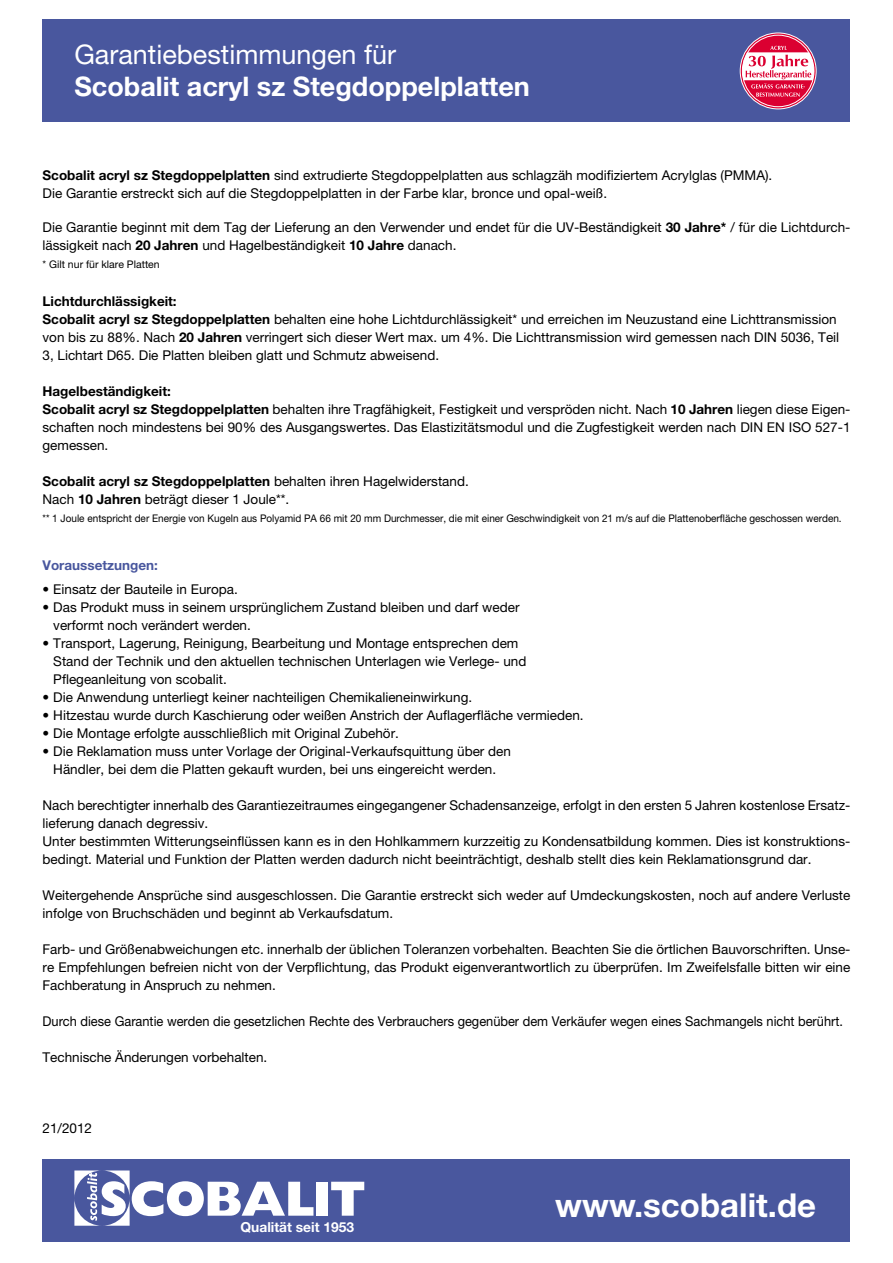
<style>
.page{position:relative;width:893px;height:1263px;background:#fff}
.page>*{position:absolute;margin:0;border:0;box-sizing:border-box;transform-origin:0 0}
.t1{font:700 33px "Helvetica Neue";color:#fff}
.t2{font:700 27px "Helvetica Neue";color:#fff}
.t3{font:27px "Helvetica Neue";color:#fff}
.t4{font:700 13.8px "Helvetica Neue";color:#fff}
.t5{font:13.65px "Helvetica Neue";color:#000}
.t6{font:13.5px/18px "Helvetica Neue";color:#000}
.t7{font:13.5px "Helvetica Neue";color:#000;scale:.95 1}
.t8{font:700 13.5px "Helvetica Neue";color:#49579e}
.t9{font:10.5px "Helvetica Neue";color:#000;scale:.95 1}
.t10{font:10.5px "Helvetica Neue";color:#000}
.s1{font-weight:700}
</style>
<div class="page">
<div style="left:43px;top:1159px;width:807px;height:83px;background:#49579e"></div>
<div style="left:43px;top:20px;width:807px;height:102px;background:#49579e"></div>
<svg style="left:74px;top:1170px;width:239px;height:56px"></svg>
<div style="left:316px;top:1182px;width:12px;height:34px;background:#fff"></div>
<svg style="left:331px;top:1182px;width:33px;height:34px"></svg>
<svg style="left:740px;top:33px;width:76px;height:76px"></svg>
<svg style="left:739px;top:46px;width:78px;height:51px"></svg>
<h2 class="t3" style="left:74px;top:38px;width:323px">Garantiebestimmungen für</h2>
<h2 class="t2" style="left:74px;top:70px;width:457px">Scobalit acryl sz Stegdoppelplatten</h2>
<p class="t6" style="left:43px;top:166px;width:731px"><span class="s1">Scobalit acryl sz Stegdoppelplatten</span> sind extrudierte Stegdoppelplatten aus schlagzäh modifiziertem Acrylglas (PMMA).<br>Die Garantie erstreckt sich auf die Stegdoppelplatten in der Farbe klar, bronce und opal-weiß.</p>
<p class="t6" style="left:43px;top:218px;width:809px">Die Garantie beginnt mit dem Tag der Lieferung an den Verwender und endet für die UV-Beständigkeit <span class="s1">30 Jahre*</span> / für die Lichtdurch&shy;lässigkeit nach <span class="s1">20 Jahren</span> und Hagelbeständigkeit <span class="s1">10 Jahre</span> danach.</p>
<p class="t10" style="left:43px;top:258px;width:119px">* Gilt nur für klare Platten</p>
<p class="t6" style="left:43px;top:292px;width:798px"><span class="s1">Lichtdurchlässigkeit:<br>Scobalit acryl sz Stegdoppelplatten</span> behalten eine hohe Lichtdurchlässigkeit* und erreichen im Neuzustand eine Lichttransmission von bis zu 88%. Nach <span class="s1">20 Jahren</span> verringert sich dieser Wert max. um 4%. Die Lichttransmission wird gemessen nach DIN 5036, Teil 3, Lichtart D65. Die Platten bleiben glatt und Schmutz abweisend.</p>
<p class="t6" style="left:43px;top:382px;width:809px"><span class="s1">Hagelbeständigkeit:<br>Scobalit acryl sz Stegdoppelplatten</span> behalten ihre Tragfähigkeit, Festigkeit und verspröden nicht. Nach <span class="s1">10 Jahren</span> liegen diese Eigen&shy;schaften noch mindestens bei 90% des Ausgangswertes. Das Elastizitätsmodul und die Zugfestigkeit werden nach DIN EN ISO 527-1 gemessen.</p>
<p class="t6" style="left:43px;top:472px;width:428px"><span class="s1">Scobalit acryl sz Stegdoppelplatten</span> behalten ihren Hagelwiderstand.<br>Nach <span class="s1">10 Jahren</span> beträgt dieser 1 Joule**.</p>
<p class="t9" style="left:43px;top:512px;width:843px">** 1 Joule entspricht der Energie von Kugeln aus Polyamid PA 66 mit 20 mm Durchmesser, die mit einer Geschwindigkeit von 21 m/s auf die Plattenoberfläche geschossen werden.</p>
<p class="t8" style="left:43px;top:557px;width:117px">Voraussetzungen:</p>
<p class="t6" style="left:43px;top:580px;width:197px">• Einsatz der Bauteile in Europa.</p>
<p class="t6" style="left:53px;top:598px;width:468px;text-indent:-11px">• Das Produkt muss in seinem ursprünglichem Zustand bleiben und darf weder verformt noch verändert werden.</p>
<p class="t6" style="left:53px;top:634px;width:475px;text-indent:-11px">• Transport, Lagerung, Reinigung, Bearbeitung und Montage entsprechen dem<br>Stand der Technik und den aktuellen technischen Unterlagen wie Verlege- und<br>Pflegeanleitung von scobalit.</p>
<p class="t6" style="left:43px;top:688px;width:431px">• Die Anwendung unterliegt keiner nachteiligen Chemikalieneinwirkung.</p>
<p class="t6" style="left:43px;top:706px;width:543px">• Hitzestau wurde durch Kaschierung oder weißen Anstrich der Auflagerfläche vermieden.</p>
<p class="t6" style="left:43px;top:724px;width:358px">• Die Montage erfolgte ausschließlich mit Original Zubehör.</p>
<p class="t6" style="left:43px;top:742px;width:470px;text-align:center">• Die Reklamation muss unter Vorlage der Original-Verkaufsquittung über den<br>Händler, bei dem die Platten gekauft wurden, bei uns eingereicht werden.</p>
<p class="t6" style="left:43px;top:796px;width:809px">Nach berechtigter innerhalb des Garantiezeitraumes eingegangener Schadensanzeige, erfolgt in den ersten 5 Jahren kostenlose Ersatz&shy;lieferung danach degressiv.<br>Unter bestimmten Witterungseinflüssen kann es in den Hohlkammern kurzzeitig zu Kondensatbildung kommen. Dies ist konstruktions&shy;bedingt. Material und Funktion der Platten werden dadurch nicht beeinträchtigt, deshalb stellt dies kein Reklamationsgrund dar.</p>
<p class="t6" style="left:43px;top:886px;width:809px">Weitergehende Ansprüche sind ausgeschlossen. Die Garantie erstreckt sich weder auf Umdeckungskosten, noch auf andere Verluste infolge von Bruchschäden und beginnt ab Verkaufsdatum.</p>
<p class="t6" style="left:43px;top:940px;width:809px;text-align:justify">Farb- und Größenabweichungen etc. innerhalb der üblichen Toleranzen vorbehalten. Beachten Sie die örtlichen Bauvorschriften. Unse&shy;re Empfehlungen befreien nicht von der Verpflichtung, das Produkt eigenverantwortlich zu überprüfen. Im Zweifelsfalle bitten wir eine Fachberatung in Anspruch zu nehmen.</p>
<p class="t7" style="left:43px;top:1013px;width:844px">Durch diese Garantie werden die gesetzlichen Rechte des Verbrauchers gegenüber dem Verkäufer wegen eines Sachmangels nicht berührt.</p>
<p class="t6" style="left:43px;top:1048px;width:226px">Technische Änderungen vorbehalten.</p>
<p class="t5" style="left:43px;top:1120px;width:51px">21/2012</p>
<p class="t4" style="left:240px;top:1218px;width:115px">Qualität seit 1953</p>
<h1 class="t1" style="left:555px;top:1184px;width:262px">www.scobalit.de</h1>
</div>
